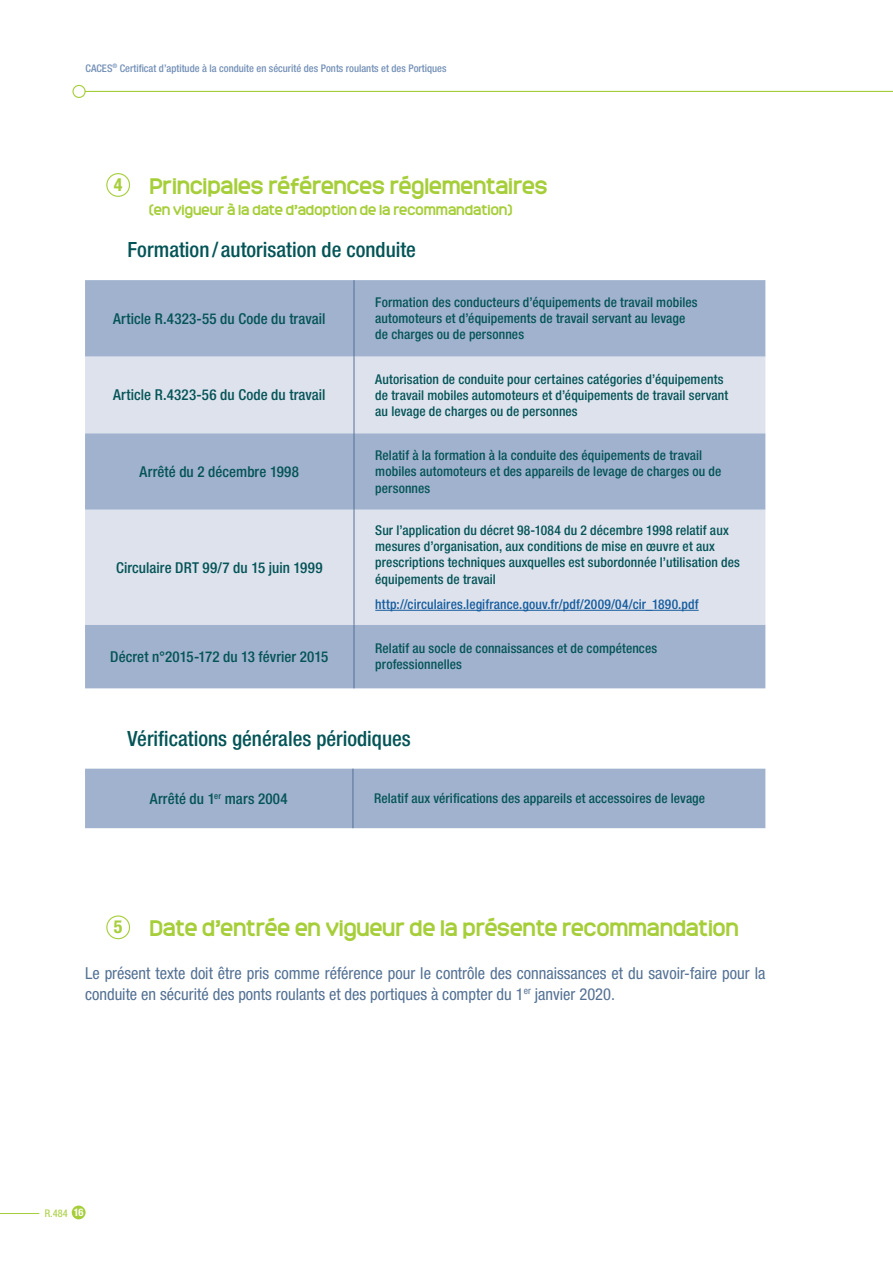
<style>
.page{position:relative;width:893px;height:1263px;background:#fff}
.page>*{position:absolute;margin:0;border:0;box-sizing:border-box;transform-origin:0 0}
.t1{font:700 21px "Monark";letter-spacing:-.005em;color:#a6ce39}
.t2{font:500 condensed 21px "Helvetica Neue LT Std";color:#045457}
.t3{font:700 condensed 18px "Helvetica Neue LT Std";color:#a6ce39}
.t4{font:condensed 16.5px/21px "Helvetica Neue LT Std";color:#547194}
.t5{font:500 condensed 15px "Helvetica Neue LT Std";letter-spacing:.005em;color:#045457}
.t6{font:500 condensed 13.5px/16.2px "Helvetica Neue LT Std";letter-spacing:.01em;color:#045457}
.t7{font:500 condensed 13.5px "Helvetica Neue LT Std";letter-spacing:.01em;color:#175d9e}
.t8{font:700 13.5px "Monark";color:#a6ce39}
.t9{font:500 condensed 10.5px "Helvetica Neue LT Std";color:#728fb6}
.t10{font:condensed 10.5px "Helvetica Neue LT Std";color:#a6ce39}
.s1{font-weight:700;color:#fff}
</style>
<div class="page">
<div style="left:72px;top:1205px;width:14px;height:14px;background:#a6ce39;border-radius:50%"></div>
<hr style="left:0;top:1213px;width:39px;height:1px;background:#a6ce39">
<hr style="left:81px;top:91px;width:812px;height:1px;background:#a6ce39">
<div style="left:73px;top:85px;width:12px;height:12px;background:#fff;border-radius:50%"></div>
<div style="left:72px;top:85px;width:14px;height:13px;border:1px solid #a6ce39;border-radius:50%"></div>
<div style="left:106px;top:173px;width:24px;height:24px;border:1px solid #a6ce39;border-radius:50%"></div>
<div style="left:85px;top:280px;width:680px;height:408px;background:#a1b2cf"></div>
<svg style="left:85px;top:357px;width:680px;height:268px;background:#cbd4e4"></svg>
<hr style="left:354px;top:280px;width:1px;height:77px;background:#547194">
<hr style="left:354px;top:357px;width:1px;height:76px;background:#547194">
<hr style="left:354px;top:433px;width:1px;height:77px;background:#547194">
<hr style="left:354px;top:510px;width:1px;height:115px;background:#547194">
<hr style="left:354px;top:625px;width:1px;height:63px;background:#547194">
<hr style="left:375px;top:610px;width:324px;height:1px;background:#175d9e">
<div style="left:85px;top:769px;width:680px;height:59px;background:#a1b2cf"></div>
<hr style="left:353px;top:769px;width:1px;height:59px;background:#547194">
<div style="left:106px;top:915px;width:24px;height:24px;border:1px solid #a6ce39;border-radius:50%"></div>
<p class="t9" style="left:86px;top:62px;width:362px">CACES<sup>®</sup> Certificat d’aptitude à la conduite en sécurité des Ponts roulants et des Portiques</p>
<h2 class="t3" style="left:114px;top:174px;width:10px">4</h2>
<h1 class="t1" style="left:149px;top:171px;width:399px">Principales références réglementaires</h1>
<p class="t8" style="left:149px;top:200px;width:365px">(en vigueur à la date d’adoption de la recommandation)</p>
<h1 class="t2" style="left:128px;top:237px;width:290px">Formation / autorisation de conduite</h1>
<p class="t5" style="left:113px;top:309px;width:214px">Article R.4323-55 du Code du travail</p>
<p class="t5" style="left:113px;top:386px;width:214px">Article R.4323-56 du Code du travail</p>
<p class="t5" style="left:140px;top:463px;width:161px">Arrêté du 2 décembre 1998</p>
<p class="t5" style="left:116px;top:558px;width:208px">Circulaire DRT 99/7 du 15 juin 1999</p>
<p class="t6" style="left:375px;top:294px;width:324px">Formation des conducteurs d’équipements de travail mobiles automoteurs et d’équipements de travail servant au levage de charges ou de personnes</p>
<p class="t6" style="left:375px;top:370px;width:355px">Autorisation de conduite pour certaines catégories d’équipements de travail mobiles automoteurs et d’équipements de travail servant au levage de charges ou de personnes</p>
<p class="t6" style="left:375px;top:447px;width:348px">Relatif à la formation à la conduite des équipements de travail mobiles automoteurs et des appareils de levage de charges ou de personnes</p>
<p class="t6" style="left:375px;top:522px;width:366px">Sur l’application du décret 98-1084 du 2 décembre 1998 relatif aux mesures d’organisation, aux conditions de mise en œuvre et aux prescriptions techniques auxquelles est subordonnée l’utilisation des équipements de travail</p>
<p class="t7" style="left:375px;top:596px;width:325px">http://circulaires.legifrance.gouv.fr/pdf/2009/04/cir_1890.pdf</p>
<p class="t5" style="left:110px;top:647px;width:220px">Décret n°2015-172 du 13 février 2015</p>
<p class="t6" style="left:375px;top:640px;width:283px">Relatif au socle de connaissances et de compétences professionnelles</p>
<h1 class="t2" style="left:128px;top:726px;width:285px">Vérifications générales périodiques</h1>
<p class="t5" style="left:150px;top:789px;width:139px">Arrêté du 1<sup>er</sup> mars 2004</p>
<p class="t6" style="left:374px;top:790px;width:332px">Relatif aux vérifications des appareils et accessoires de levage</p>
<h2 class="t3" style="left:114px;top:916px;width:10px">5</h2>
<h1 class="t1" style="left:149px;top:913px;width:591px">Date d’entrée en vigueur de la présente recommandation</h1>
<p class="t4" style="left:85px;top:962px;width:682px">Le présent texte doit être pris comme référence pour le contrôle des connaissances et du savoir-faire pour la conduite en sécurité des ponts roulants et des portiques à compter du 1<sup>er</sup> janvier 2020.</p>
<p class="t10" style="left:45px;top:1207px;width:40px">R.484 <span class="s1">16</span></p>
</div>
